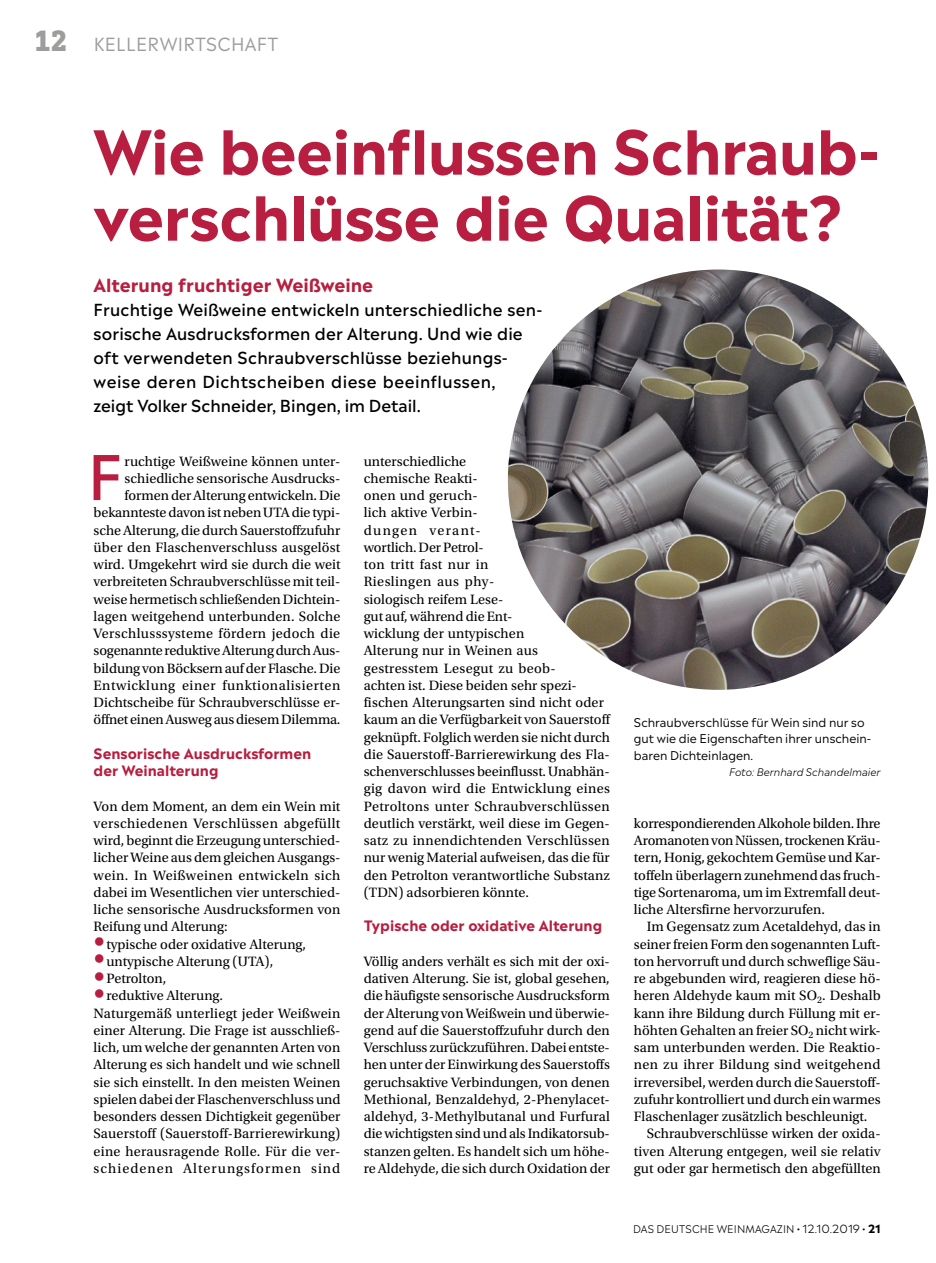
<style>
.page{position:relative;width:936px;height:1263px;background:#fff}
.page>*{position:absolute;margin:0;border:0;box-sizing:border-box;transform-origin:0 0}
._4_1__Fließtext_mit{font:500 60.9px "Madera";color:#b71e3f}
._1_1_Head_40{font:700 60px/66px "Madera";letter-spacing:-.01em;color:#b71e3f}
._2_1_Subhead{font:700 18px "Madera";color:#b71e3f}
.t1{font:18px "Madera";letter-spacing:.015em;color:#9d9d9c}
._3_1_Vorspann{font:500 16.5px/24px "Madera";letter-spacing:.01em;color:#000}
._4_3_Fließtext_ohne{font:14.25px/17.2px "Utopia Std";letter-spacing:.005em;color:#000;text-align:justify}
._4_1__Fließtext_mit-2{font:14.25px/17.2px "Utopia Std";color:#000;text-align:right}
._4_2_Fließtext{font:14.25px/17.2px "Utopia Std";color:#000;text-align:justify}
._6_Zwischenüberschri{font:700 14.25px/17.2px "Madera";color:#b71e3f}
._7_Bildunterschrift{font:12px/16.5px "Madera";color:#000}
.t2{font:300 10.5px "Madera";letter-spacing:.01em;color:#000}
._7_Bildunterschrift-2{font:italic 300 10.5px "Madera";color:#000}
.s1{font-family:"DIN Next Slab Pro";font-weight:800;font-size:30px}
.s2{font-family:"Georgia";font-size:19.5px;color:#b71e3f}
.s3{font-size:11.25px}
.s4{font-weight:700;font-size:11.25px}
</style>
<div class="page">
<img style="left:508px;top:269px;width:420px;height:421px;border-radius:210px">
<p class="t1" style="left:34px;top:29px;width:246px"><span class="s1">12</span> KELLERWIRTSCHAFT</p>
<p class="_1_1_Head_40" style="left:94px;top:111px;width:787px">Wie beeinflussen Schraub&shy;verschlüsse die Qualität?</p>
<p class="_2_1_Subhead" style="left:94px;top:270px;width:281px">Alterung fruchtiger Weißweine</p>
<p class="_3_1_Vorspann" style="left:94px;top:296px;width:450px">Fruchtige Weißweine entwickeln unterschiedliche sen&shy;sorische Ausdrucksformen der Alterung. Und wie die oft verwendeten Schraubverschlüsse beziehungs&shy;weise deren Dichtscheiben diese beeinflussen,<br>zeigt Volker Schneider, Bingen, im Detail.</p>
<p class="_4_1__Fließtext_mit" style="left:88px;top:424px;width:37px">F</p>
<p class="_4_1__Fließtext_mit-2" style="left:94px;top:453px;width:248px">ruchtige Weißweine können unter&shy;schiedliche sensorische Ausdrucks&shy;formen der Alterung entwickeln. Die bekannteste davon ist neben UTA die typi&shy;sche Alterung, die durch Sauerstoffzufuhr über den Flaschenverschluss ausgelöst wird. Umgekehrt wird sie durch die weit verbreiteten Schraubverschlüsse mit teil&shy;weise hermetisch schließenden Dichtein&shy;lagen weitgehend unterbunden. Solche Verschlusssysteme fördern jedoch die sogenannte reduktive Alterung durch Aus&shy;bildung von Böcksern auf der Flasche. Die Entwicklung einer funktionalisierten Dichtscheibe für Schraubverschlüsse er&shy;öffnet einen Ausweg aus diesem Dilemma.</p>
<p class="_6_Zwischenüberschri" style="left:94px;top:743px;width:219px">Sensorische Ausdrucksformen der Weinalterung</p>
<p class="_4_3_Fließtext_ohne" style="left:94px;top:798px;width:248px">Von dem Moment, an dem ein Wein mit verschiedenen Verschlüssen abgefüllt wird, beginnt die Erzeugung unterschied&shy;licher Weine aus dem gleichen Ausgangs&shy;wein. In Weißweinen entwickeln sich dabei im Wesentlichen vier unterschied&shy;liche sensorische Ausdrucksformen von Reifung und Alterung:</p>
<p class="_4_3_Fließtext_ohne" style="left:94px;top:936px;width:214px"><span class="s2">●</span>typische oder oxidative Alterung,</p>
<p class="_4_3_Fließtext_ohne" style="left:94px;top:953px;width:181px"><span class="s2">●</span>untypische Alterung (UTA),</p>
<p class="_4_3_Fließtext_ohne" style="left:94px;top:970px;width:74px"><span class="s2">●</span>Petrolton,</p>
<p class="_4_3_Fließtext_ohne" style="left:94px;top:987px;width:131px"><span class="s2">●</span>reduktive Alterung.</p>
<p class="_4_3_Fließtext_ohne" style="left:94px;top:1005px;width:248px">Naturgemäß unterliegt jeder Weißwein einer Alterung. Die Frage ist ausschließ&shy;lich, um welche der genannten Arten von Alterung es sich handelt und wie schnell sie sich einstellt. In den meisten Weinen spielen dabei der Flaschenverschluss und besonders dessen Dichtigkeit gegenüber Sauerstoff (Sauerstoff-Barrierewirkung) eine herausragende Rolle. Für die ver&shy;schiedenen Alterungsformen sind</p>
<p class="_4_3_Fließtext_ohne" style="left:364px;top:453px;width:248px;text-align:left">unterschiedliche<br>chemische Reakti-<br>onen und geruch-<br>lich aktive Verbin-<br>dungen verant-<br>wortlich. Der Petrol-<br>ton tritt fast nur in<br>Rieslingen aus phy-<br>siologisch reifem Lese-<br>gut auf, während die Ent-<br>wicklung der untypischen<br>Alterung nur in Weinen aus gestresstem Lesegut zu beob-<br>achten ist. Diese beiden sehr spezi&shy;fischen Alterungsarten sind nicht oder kaum an die Verfügbarkeit von Sauerstoff geknüpft. Folglich werden sie nicht durch die Sauerstoff-Barrierewirkung des Fla&shy;schenverschlusses beeinflusst. Unabhän&shy;gig davon wird die Entwicklung eines<br>Petroltons unter Schraubverschlüssen deutlich verstärkt, weil diese im Gegen&shy;satz zu innendichtenden Verschlüssen nur wenig Material aufweisen, das die für den Petrolton verantwortliche Substanz (TDN) adsorbieren könnte.</p>
<p class="_6_Zwischenüberschri" style="left:364px;top:915px;width:240px">Typische oder oxidative Alterung</p>
<p class="_4_3_Fließtext_ohne" style="left:364px;top:953px;width:248px">Völlig anders verhält es sich mit der oxi&shy;dativen Alterung. Sie ist, global gesehen, die häufigste sensorische Ausdrucksform der Alterung von Weißwein und überwie&shy;gend auf die Sauerstoffzufuhr durch den Verschluss zurückzuführen. Dabei entste&shy;hen unter der Einwirkung des Sauerstoffs geruchsaktive Verbindungen, von denen Methional, Benzaldehyd, 2-Phenylacet&shy;aldehyd, 3-Methylbutanal und Furfural die wichtigsten sind und als Indikatorsub&shy;stanzen gelten. Es handelt sich um höhe&shy;re Aldehyde, die sich durch Oxidation der</p>
<p class="_7_Bildunterschrift" style="left:634px;top:712px;width:239px">Schraubverschlüsse für Wein sind nur so gut wie die Eigenschaften ihrer unschein&shy;baren Dichteinlagen.</p>
<p class="_7_Bildunterschrift-2" style="left:729px;top:763px;width:153px">Foto: Bernhard Schandelmaier</p>
<p class="_4_3_Fließtext_ohne" style="left:634px;top:815px;width:248px">korrespondierenden Alkohole bilden. Ihre Aromanoten von Nüssen, trockenen Kräu&shy;tern, Honig, gekochtem Gemüse und Kar&shy;toffeln überlagern zunehmend das fruch&shy;tige Sortenaroma, um im Extremfall deut&shy;liche Altersfirne hervorzurufen.</p>
<p class="_4_2_Fließtext" style="left:634px;top:918px;width:248px;text-indent:13px">Im Gegensatz zum Acetaldehyd, das in seiner freien Form den sogenannten Luft&shy;ton hervorruft und durch schweflige Säu&shy;re abgebunden wird, reagieren diese hö&shy;heren Aldehyde kaum mit SO<sub>2</sub>. Deshalb kann ihre Bildung durch Füllung mit er&shy;höhten Gehalten an freier SO<sub>2</sub> nicht wirk&shy;sam unterbunden werden. Die Reaktio&shy;nen zu ihrer Bildung sind weitgehend irreversibel, werden durch die Sauerstoff&shy;zufuhr kontrolliert und durch ein warmes Flaschenlager zusätzlich beschleunigt.</p>
<p class="_4_2_Fließtext" style="left:634px;top:1125px;width:248px;text-indent:13px">Schraubverschlüsse wirken der oxida&shy;tiven Alterung entgegen, weil sie relativ gut oder gar hermetisch den abgefüllten</p>
<p class="t2" style="left:633px;top:1220px;width:249px">DAS DEUTSCHE WEINMAGAZIN • <span class="s3">12.10.2019</span> • <span class="s4">21</span></p>
</div>
